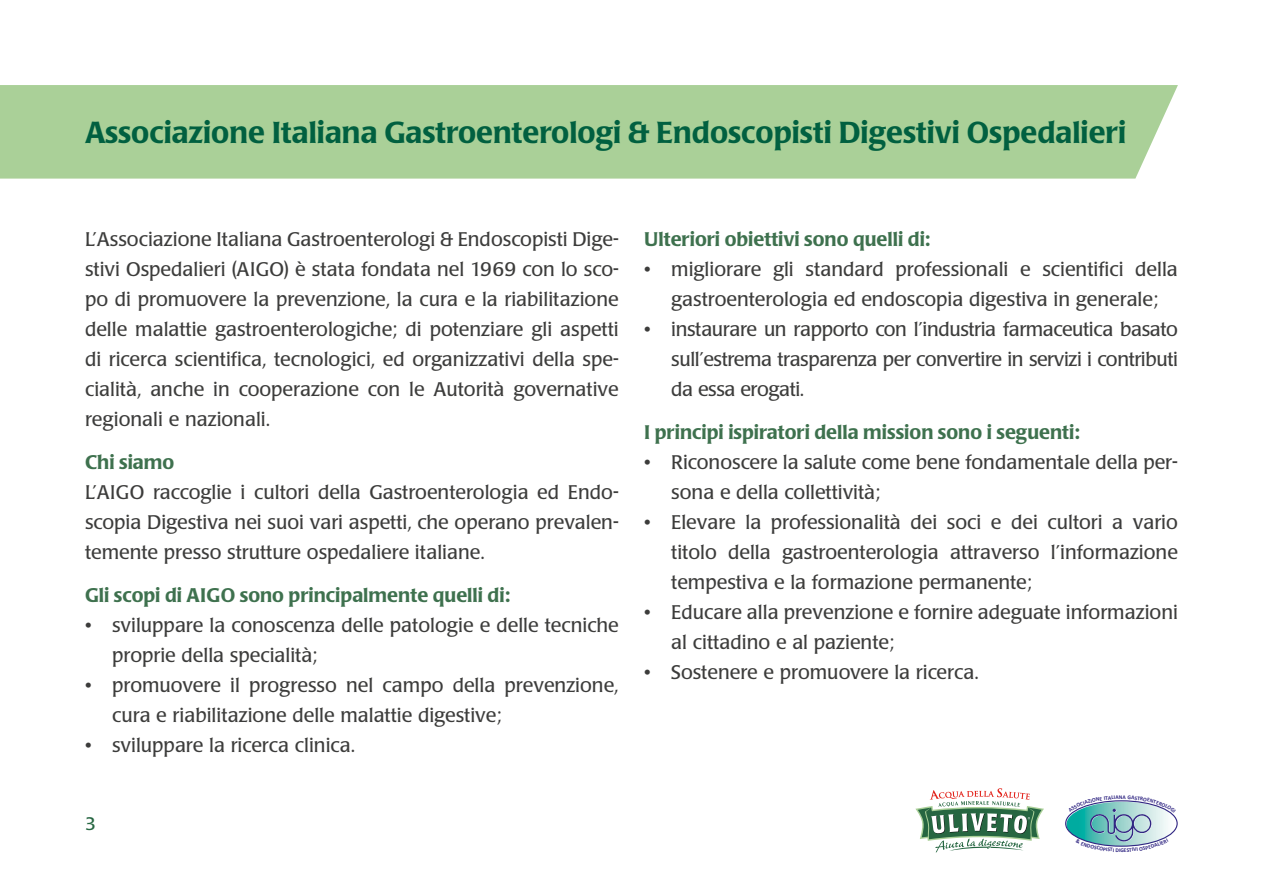
<style>
.page{position:relative;width:1263px;height:893px;background:#fff}
.page>*{position:absolute;margin:0;border:0;box-sizing:border-box;transform-origin:0 0}
.t1{font:500 30px "Poppl Laudatio";color:#016040}
.t2{font:19.5px/30px "Poppl Laudatio";color:#3c3c3b;text-align:justify}
.t3{font:500 19.5px "Poppl Laudatio";color:#3e714e}
.t4{font:18px "Poppl Laudatio";color:#266641}
.t5{font:700 5.7px "Calibri";color:#312783}
</style>
<div class="page">
<svg style="left:915px;top:788px;width:129px;height:64px"></svg>
<div style="left:0;top:85px;width:1178px;height:94px;background:#aad098"></div>
<svg style="left:1066px;top:800px;width:112px;height:47px"></svg>
<h1 class="t1" style="left:85px;top:115px;width:1042px">Associazione Italiana Gastroenterologi &amp; Endoscopisti Digestivi Ospedalieri</h1>
<p class="t2" style="left:85px;top:225px;width:535px">L’Associazione Italiana Gastroenterologi &amp; Endoscopisti Dige&shy;stivi Ospedalieri (AIGO) è stata fondata nel 1969 con lo sco&shy;po di promuovere la prevenzione, la cura e la riabilitazione delle malattie gastroenterologiche; di potenziare gli aspetti di ricerca scientifica, tecnologici, ed organizzativi della spe&shy;cialità, anche in cooperazione con le Autorità governative regionali e nazionali.</p>
<p class="t3" style="left:85px;top:451px;width:91px">Chi siamo</p>
<p class="t2" style="left:85px;top:478px;width:535px">L’AIGO raccoglie i cultori della Gastroenterologia ed Endo&shy;scopia Digestiva nei suoi vari aspetti, che operano prevalen&shy;temente presso strutture ospedaliere italiane.</p>
<p class="t3" style="left:85px;top:584px;width:426px">Gli scopi di AIGO sono principalmente quelli di:</p>
<p class="t2" style="left:112px;top:610px;width:508px;text-indent:-27px">• sviluppare la conoscenza delle patologie e delle tecniche proprie della specialità;</p>
<p class="t2" style="left:112px;top:670px;width:508px;text-indent:-27px">• promuovere il progresso nel campo della prevenzione, cura e riabilitazione delle malattie digestive;</p>
<p class="t2" style="left:85px;top:730px;width:272px">• sviluppare la ricerca clinica.</p>
<p class="t4" style="left:85px;top:814px;width:12px">3</p>
<p class="t3" style="left:644px;top:228px;width:287px">Ulteriori obiettivi sono quelli di:</p>
<p class="t2" style="left:644px;top:255px;width:535px;text-align:center">• migliorare gli standard professionali e scientifici della gastroenterologia ed endoscopia digestiva in generale;</p>
<p class="t2" style="left:671px;top:315px;width:508px;text-indent:-27px">• instaurare un rapporto con l’industria farmaceutica basato sull’estrema trasparenza per convertire in servizi i contributi da essa erogati.</p>
<p class="t3" style="left:644px;top:421px;width:437px">I principi ispiratori della mission sono i seguenti:</p>
<p class="t2" style="left:671px;top:448px;width:508px;text-indent:-27px">• Riconoscere la salute come bene fondamentale della per&shy;sona e della collettività;</p>
<p class="t2" style="left:671px;top:508px;width:508px;text-indent:-27px">• Elevare la professionalità dei soci e dei cultori a vario titolo della gastroenterologia attraverso l’informazione tempestiva e la formazione permanente;</p>
<p class="t2" style="left:671px;top:597px;width:508px;text-indent:-27px">• Educare alla prevenzione e fornire adeguate informazioni al cittadino e al paziente;</p>
<p class="t2" style="left:644px;top:657px;width:336px">• Sostenere e promuovere la ricerca.</p>
<p class="t5" style="left:1119px;top:793px;width:5px">N</p>
<p class="t5" style="left:1120px;top:846px;width:5px">G</p>
</div>
